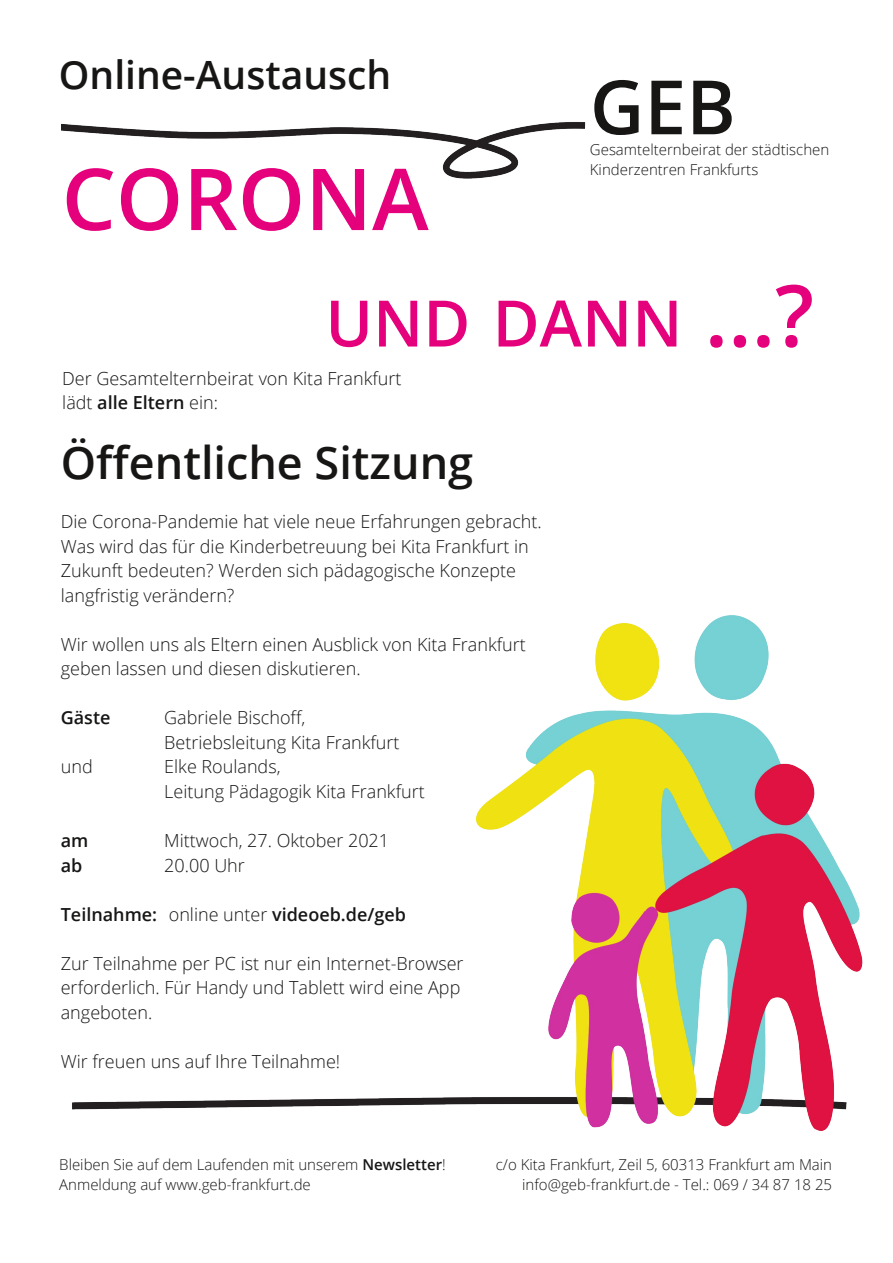
<style>
.page{position:relative;width:893px;height:1263px;background:#fff}
.page>*{position:absolute;margin:0;border:0;box-sizing:border-box;transform-origin:0 0}
.t1{font:600 85.5px "Open Sans";color:#e5007c}
.t2{font:600 75px "Open Sans";color:#171615}
.t3{font:600 64.2px "Open Sans";color:#e5007c}
.t4{font:600 45px "Open Sans";color:#171615}
.t5{font:600 39px "Open Sans";color:#171615}
.t6{font:300 18px/24.5px "Open Sans";color:#171615}
.t7{font:600 18px "Open Sans";color:#171615}
.t8{font:300 15px/20.4px "Open Sans";color:#171615}
.s1{font-size:85.5px}
.s2{font-weight:600}
.s3{font-weight:300}
</style>
<div class="page">
<img style="left:72px;top:615px;width:791px;height:516px">
<img style="left:61px;top:122px;width:525px;height:57px">
<h3 class="t5" style="left:59px;top:48px;width:334px">Online-Austausch</h3>
<h1 class="t1" style="left:62px;top:139px;width:368px">CORONA</h1>
<h2 class="t2" style="left:590px;top:54px;width:147px">GEB</h2>
<p class="t8" style="left:590px;top:139px;width:241px">Gesamtelternbeirat der städtischen<br>Kinderzentren Frankfurts</p>
<h3 class="t3" style="left:325px;top:278px;width:490px">UND DANN <span class="s1">...?</span></h3>
<p class="t6" style="left:62px;top:366px;width:341px">Der Gesamtelternbeirat von Kita Frankfurt lädt <span class="s2">alle Eltern</span> ein:</p>
<h3 class="t4" style="left:61px;top:431px;width:414px">Öffentliche Sitzung</h3>
<p class="t6" style="left:61px;top:509px;width:483px">Die Corona-Pandemie hat viele neue Erfahrungen gebracht.<br>Was wird das für die Kinderbetreuung bei Kita Frankfurt in Zukunft bedeuten? Werden sich pädagogische Konzepte langfristig verändern?</p>
<p class="t6" style="left:61px;top:632px;width:466px">Wir wollen uns als Eltern einen Ausblick von Kita Frankfurt geben lassen und diesen diskutieren.</p>
<p class="t7" style="left:61px;top:705px;width:51px">Gäste</p>
<p class="t6" style="left:164px;top:705px;width:237px">Gabriele Bischoff,<br>Betriebsleitung Kita Frankfurt</p>
<p class="t6" style="left:61px;top:754px;width:33px">und</p>
<p class="t6" style="left:164px;top:754px;width:262px">Elke Roulands,<br>Leitung Pädagogik Kita Frankfurt</p>
<p class="t7" style="left:61px;top:828px;width:29px">am</p>
<p class="t6" style="left:164px;top:828px;width:226px">Mittwoch, 27. Oktober 2021</p>
<p class="t7" style="left:61px;top:852px;width:23px">ab</p>
<p class="t6" style="left:164px;top:852px;width:82px">20.00 Uhr</p>
<p class="t7" style="left:61px;top:901px;width:347px">Teilnahme: <span class="s3">online unter</span> videoeb.de/geb</p>
<p class="t6" style="left:61px;top:950px;width:404px">Zur Teilnahme per PC ist nur ein Internet-Browser erforderlich. Für Handy und Tablett wird eine App angeboten.</p>
<p class="t6" style="left:61px;top:1048px;width:281px">Wir freuen uns auf Ihre Teilnahme!</p>
<p class="t8" style="left:59px;top:1153px;width:388px">Bleiben Sie auf dem Laufenden mit unserem <span class="s2">Newsletter</span>!<br>Anmeldung auf www.geb-frankfurt.de</p>
<p class="t8" style="left:496px;top:1153px;width:338px;text-align:right">c/o Kita Frankfurt, Zeil 5, 60313 Frankfurt am Main info@geb-frankfurt.de - Tel.: 069 / 34 87 18 25</p>
</div>
